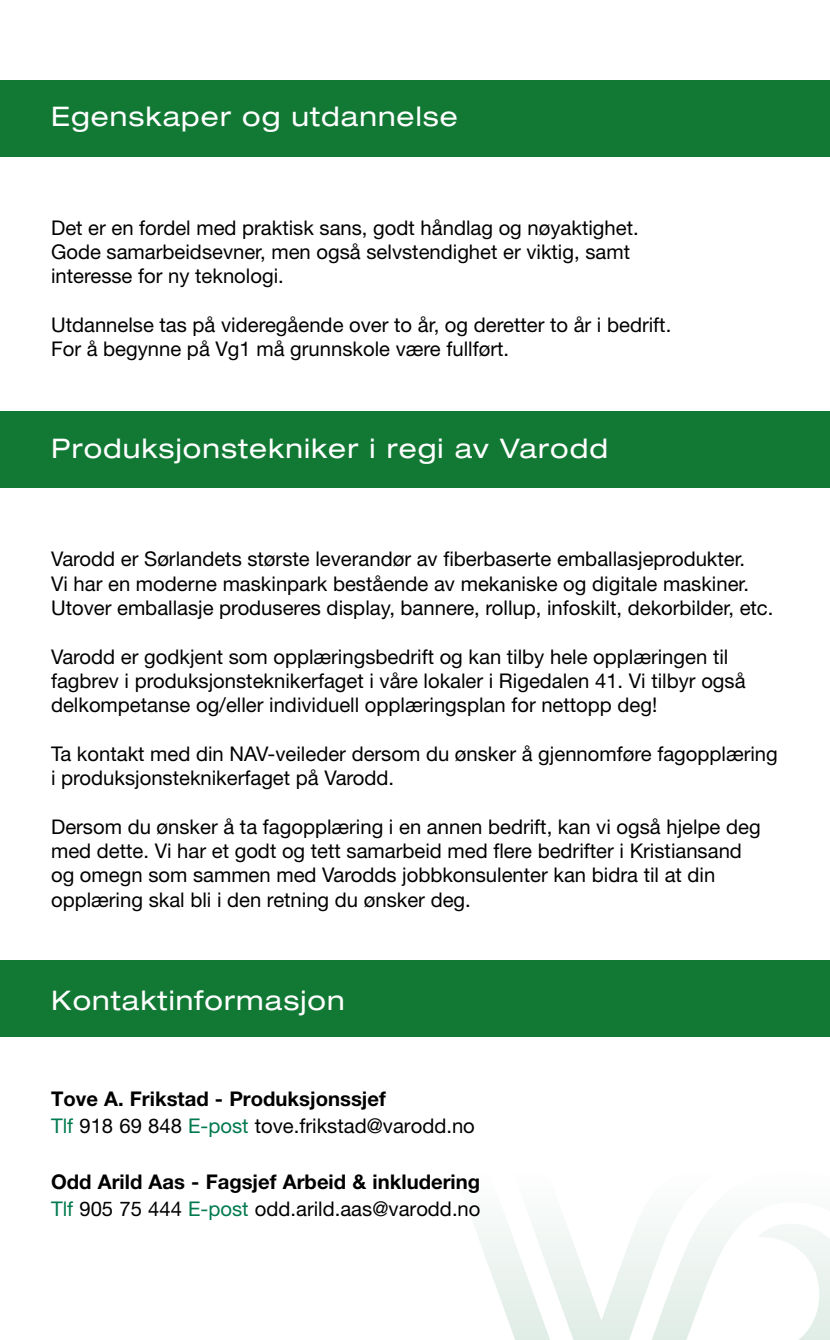
<style>
.page{position:relative;width:830px;height:1340px;background:#fff}
.page>*{position:absolute;margin:0;border:0;box-sizing:border-box;transform-origin:0 0}
.t1{font:expanded 27px "Helvetica Neue LT Std";letter-spacing:.04em;color:#fff}
.t2{font:20.25px/24.3px "Helvetica Neue LT Std";color:#000}
.t3{font:700 20.25px/27px "Helvetica Neue LT Std";color:#000}
.s1{font-weight:700}
.s2{color:#007a4e}
.s3{font-weight:400;color:#007a4e}
.s4{font-weight:400}
</style>
<div class="page">
<svg style="left:474px;top:1224px;width:355px;height:115px"></svg>
<div style="left:0;top:80px;width:829px;height:76px;background:#127935"></div>
<div style="left:0;top:411px;width:829px;height:77px;background:#127935"></div>
<div style="left:0;top:960px;width:829px;height:76px;background:#127935"></div>
<h1 class="t1" style="left:51px;top:100px;width:408px">Egenskaper og utdannelse</h1>
<p class="t2" style="left:51px;top:215px;width:589px">Det er en fordel med praktisk sans, godt håndlag og nøyaktighet.<br>Gode samarbeidsevner, men også selvstendighet er viktig, samt interesse for ny teknologi.</p>
<p class="t2" style="left:51px;top:312px;width:621px">Utdannelse tas på videregående over to år, og deretter to år i bedrift.<br>For å begynne på Vg1 må grunnskole være fullført.</p>
<h1 class="t1" style="left:51px;top:432px;width:558px">Produksjonstekniker i regi av Varodd</h1>
<p class="t2" style="left:51px;top:547px;width:723px">Varodd er Sørlandets største leverandør av fiberbaserte emballasjeprodukter.<br>Vi har en moderne maskinpark bestående av mekaniske og digitale maskiner.<br>Utover emballasje produseres display, bannere, rollup, infoskilt, dekorbilder, etc.</p>
<p class="t2" style="left:51px;top:644px;width:695px">Varodd er godkjent som opplæringsbedrift og kan tilby hele opplæringen til fagbrev i produksjonsteknikerfaget i våre lokaler i Rigedalen 41. Vi tilbyr også delkompetanse og/eller individuell opplæringsplan for nettopp deg!</p>
<p class="t2" style="left:51px;top:741px;width:727px">Ta kontakt med din NAV-veileder dersom du ønsker å gjennomføre fagopplæring i produksjonsteknikerfaget på Varodd.</p>
<p class="t2" style="left:51px;top:814px;width:710px">Dersom du ønsker å ta fagopplæring i en annen bedrift, kan vi også hjelpe deg med dette. Vi har et godt og tett samarbeid med flere bedrifter i Kristiansand og omegn som sammen med Varodds jobbkonsulenter kan bidra til at din opplæring skal bli i den retning du ønsker deg.</p>
<h1 class="t1" style="left:51px;top:983px;width:295px">Kontaktinformasjon</h1>
<p class="t2" style="left:51px;top:1084px;width:425px;line-height:27px"><span class="s1">Tove A. Frikstad - Produksjonssjef<br></span><span class="s2">Tlf</span> 918 69 848 <span class="s2">E-post</span> tove.frikstad@varodd.no</p>
<p class="t3" style="left:51px;top:1167px;width:431px">Odd Arild Aas - Fagsjef Arbeid &amp; inkludering<br><span class="s3">Tlf</span> <span class="s4">905 75 444</span> <span class="s3">E-post</span> <span class="s4">odd.arild.aas@varodd.no</span></p>
</div>
